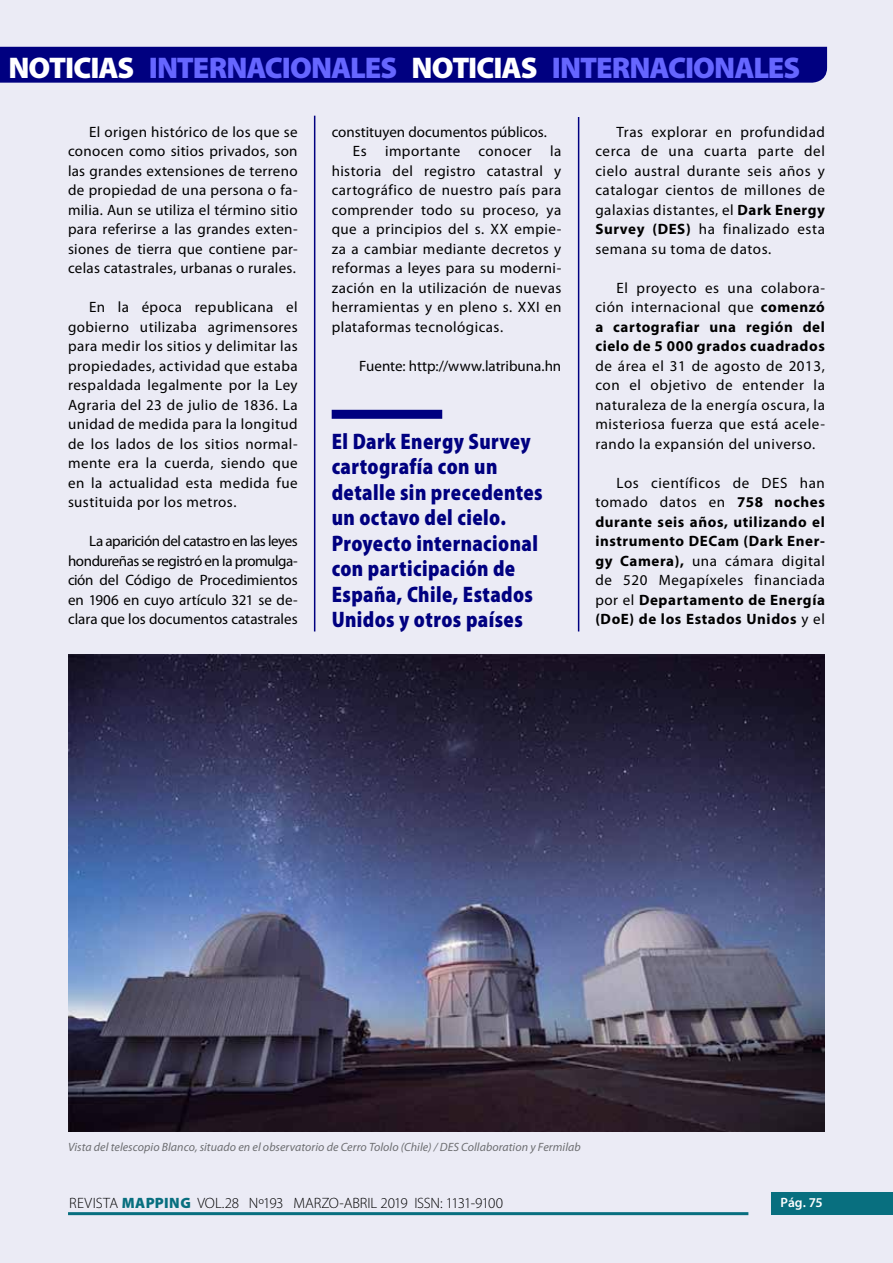
<style>
.page{position:relative;width:893px;height:1263px;background:#ebebf5}
.page>*{position:absolute;margin:0;border:0;box-sizing:border-box;transform-origin:0 0}
.t1{font:900 30px "Myriad Pro";letter-spacing:-.035em;color:#66f}
.t2{font:900 semi-condensed 22.5px/25.5px "Myriad Pro";letter-spacing:.02em;color:#000080;scale:.9 1}
.t3{font:15px/19.5px "Myriad Pro";letter-spacing:.03em;color:#000;text-align:justify}
.t4{font:700 15px/19.5px "Myriad Pro";letter-spacing:.04em;color:#000;text-align:justify}
.t5{font:15px "Myriad Pro";color:#000}
.t6{font:300 15px "Myriad Pro";letter-spacing:-.015em;color:#000}
.t7{font:600 13.5px "Myriad Pro";color:#fff}
.t8{font:italic 12px "Myriad Pro";letter-spacing:.005em;color:#6d6e71}
.s1{color:#fff}
.s2{font-weight:700}
.s3{font-weight:400}
.s4{font-weight:900;color:#086f7f}
</style>
<div class="page">
<div style="left:0;top:47px;width:827px;height:36px;background:#000080"></div>
<div style="left:772px;top:1193px;width:121px;height:22px;background:#086f7f"></div>
<hr style="left:68px;top:1212px;width:680px;height:3px;background:#086f7f">
<div style="left:332px;top:410px;width:110px;height:9px;background:#000080"></div>
<hr style="left:578px;top:117px;width:1px;height:514px;background:#000080">
<hr style="left:314px;top:116px;width:1px;height:515px;background:#000080">
<img style="left:68px;top:655px;width:756px;height:476px">
<h1 class="t1" style="left:8px;top:51px;width:793px"><span class="s1">NOTICIAS</span> INTERNACIONALES <span class="s1">NOTICIAS</span> INTERNACIONALES</h1>
<p class="t3" style="left:68px;top:122px;width:231px;text-indent:21px">El origen histórico de los que se conocen como sitios privados, son las grandes extensiones de terreno de propiedad de una persona o fa&shy;milia. Aun se utiliza el término sitio para referirse a las grandes exten&shy;siones de tierra que contiene par&shy;celas catastrales, urbanas o rurales.</p>
<p class="t3" style="left:68px;top:298px;width:231px;text-indent:21px">En la época republicana el gobierno utilizaba agrimensores para medir los sitios y delimitar las propiedades, actividad que estaba respaldada legalmente por la Ley Agraria del 23 de julio de 1836. La unidad de medida para la longitud de los lados de los sitios normal&shy;mente era la cuerda, siendo que en la actualidad esta medida fue sustituida por los metros.</p>
<p class="t3" style="left:68px;top:532px;width:231px;text-indent:21px">La aparición del catastro en las leyes hondureñas se registró en la promulga&shy;ción del Código de Procedimientos en 1906 en cuyo artículo 321 se de&shy;clara que los documentos catastrales</p>
<p class="t5" style="left:332px;top:123px;width:217px">constituyen documentos públicos.</p>
<p class="t3" style="left:353px;top:142px;width:210px">Es importante conocer la</p>
<p class="t3" style="left:332px;top:161px;width:231px">historia del registro catastral y</p>
<p class="t3" style="left:332px;top:181px;width:231px">cartográfico de nuestro país para</p>
<p class="t3" style="left:332px;top:200px;width:231px">comprender todo su proceso, ya</p>
<p class="t3" style="left:332px;top:220px;width:231px">que a principios del s. XX empie-</p>
<p class="t3" style="left:332px;top:239px;width:231px">za a cambiar mediante decretos y</p>
<p class="t3" style="left:332px;top:259px;width:231px">reformas a leyes para su moderni-</p>
<p class="t3" style="left:332px;top:278px;width:231px">zación en la utilización de nuevas</p>
<p class="t3" style="left:332px;top:298px;width:231px">herramientas y en pleno s. XXI en</p>
<p class="t3" style="left:332px;top:317px;width:173px">plataformas tecnológicas.</p>
<p class="t5" style="left:359px;top:357px;width:203px">Fuente: http://www.latribuna.hn</p>
<h2 class="t2" style="left:332px;top:428px;width:236px">El Dark Energy Survey cartografía con un detalle sin precedentes un octavo del cielo.<br>Proyecto internacional con participación de<br>España, Chile, Estados<br>Unidos y otros países</h2>
<p class="t3" style="left:595px;top:122px;width:231px;text-indent:21px">Tras explorar en profundidad cerca de una cuarta parte del cielo austral durante seis años y catalogar cientos de millones de galaxias distantes, el <span class="s2">Dark Energy Survey (DES)</span> ha finalizado esta semana su toma de datos.</p>
<p class="t4" style="left:595px;top:278px;width:231px;text-indent:21px"><span class="s3">El proyecto es una colabora&shy;ción internacional que</span> comenzó a cartografiar una región del cielo de 5 000 grados cuadrados</p>
<p class="t3" style="left:595px;top:356px;width:231px">de área el 31 de agosto de 2013, con el objetivo de entender la naturaleza de la energía oscura, la misteriosa fuerza que está acele&shy;rando la expansión del universo.</p>
<p class="t4" style="left:595px;top:473px;width:231px;text-indent:21px"><span class="s3">Los científicos de DES han tomado datos en</span> 758 noches durante seis años, utilizando el instrumento DECam (Dark Ener&shy;gy Camera), <span class="s3">una cámara digital de 520 Megapíxeles financiada por el</span> Departamento de Energía (DoE) de los Estados Unidos <span class="s3">y el</span></p>
<p class="t8" style="left:68px;top:1140px;width:514px">Vista del telescopio Blanco, situado en el observatorio de Cerro Tololo (Chile) / DES Collaboration y Fermilab</p>
<p class="t6" style="left:69px;top:1195px;width:435px">REVISTA <span class="s4">MAPPING</span> VOL.28 Nº193 MARZO-ABRIL 2019 ISSN: 1131-9100</p>
<p class="t7" style="left:780px;top:1195px;width:44px">Pág. 75</p>
<p class="t6" style="left:276px;top:1195px;width:9px">4</p>
</div>
